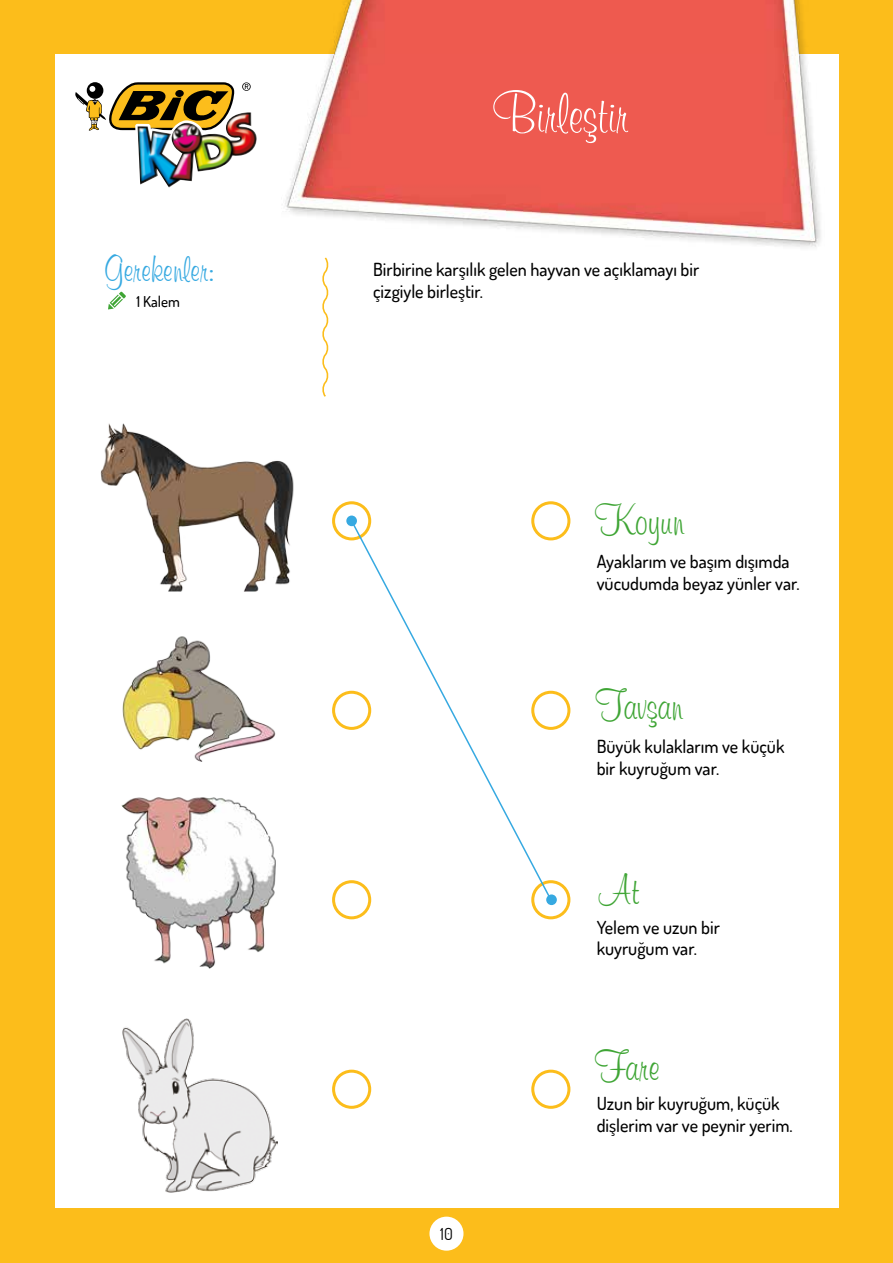
<style>
.page{position:relative;width:893px;height:1263px;background:#fcbd1b}
.page>*{position:absolute;margin:0;border:0;box-sizing:border-box;transform-origin:0 0}
.t1{font:60px "Murray Hill BT";color:#fff}
.t2{font:45px "Murray Hill BT";color:#3fa535}
.t3{font:39px "Murray Hill BT";color:#36a9e1}
.t4{font:500 18px/21.6px "Dosis";color:#000}
.t5{font:16.5px "Dosis";color:#000}
.t6{font:500 15px "Dosis";color:#000}
</style>
<div class="page">
<div style="left:55px;top:55px;width:783px;height:1153px;background:#fff"></div>
<div style="left:429px;top:1216px;width:34px;height:35px;background:#fff;border-radius:50%"></div>
<img style="left:282px;top:0;width:543px;height:247px">
<svg style="left:75px;top:82px;width:176px;height:53px"></svg>
<img style="left:138px;top:112px;width:119px;height:76px">
<svg style="left:322px;top:257px;width:7px;height:140px"></svg>
<svg style="left:108px;top:292px;width:18px;height:17px"></svg>
<div style="left:332px;top:501px;width:39px;height:39px;border:3px solid #fcbd1b;border-radius:50%"></div>
<div style="left:531px;top:501px;width:39px;height:39px;border:3px solid #fcbd1b;border-radius:50%"></div>
<div style="left:332px;top:691px;width:39px;height:39px;border:3px solid #fcbd1b;border-radius:50%"></div>
<div style="left:531px;top:691px;width:39px;height:39px;border:3px solid #fcbd1b;border-radius:50%"></div>
<div style="left:332px;top:880px;width:39px;height:39px;border:3px solid #fcbd1b;border-radius:50%"></div>
<div style="left:531px;top:880px;width:39px;height:39px;border:3px solid #fcbd1b;border-radius:50%"></div>
<div style="left:332px;top:1070px;width:39px;height:39px;border:3px solid #fcbd1b;border-radius:50%"></div>
<div style="left:531px;top:1070px;width:39px;height:39px;border:3px solid #fcbd1b;border-radius:50%"></div>
<svg style="left:350px;top:519px;width:203px;height:383px"></svg>
<div style="left:346px;top:515px;width:11px;height:11px;background:#36a9e1;border-radius:50%"></div>
<div style="left:546px;top:894px;width:11px;height:11px;background:#36a9e1;border-radius:50%"></div>
<img style="left:100px;top:423px;width:194px;height:168px">
<img style="left:122px;top:1018px;width:156px;height:175px">
<img style="left:121px;top:797px;width:155px;height:172px">
<img style="left:122px;top:636px;width:154px;height:125px">
<h1 class="t1" style="left:494px;top:79px;width:135px">Birleştir</h1>
<h3 class="t3" style="left:105px;top:246px;width:111px">Gerekenler:</h3>
<p class="t4" style="left:373px;top:259px;width:328px">Birbirine karşılık gelen hayvan ve açıklamayı bir çizgiyle birleştir.</p>
<p class="t6" style="left:136px;top:292px;width:45px">1 Kalem</p>
<h2 class="t2" style="left:597px;top:494px;width:89px">Koyun</h2>
<p class="t4" style="left:597px;top:550px;width:205px">Ayaklarım ve başım dışımda vücudumda beyaz yünler var.</p>
<h2 class="t2" style="left:597px;top:679px;width:88px">Tavşan</h2>
<p class="t4" style="left:597px;top:735px;width:189px">Büyük kulaklarım ve küçük bir kuyruğum var.</p>
<h2 class="t2" style="left:597px;top:864px;width:44px">At</h2>
<p class="t4" style="left:597px;top:916px;width:125px">Yelem ve uzun bir kuyruğum var.</p>
<p class="t5" style="left:440px;top:1223px;width:14px">10</p>
<h2 class="t2" style="left:597px;top:1040px;width:64px">Fare</h2>
<p class="t4" style="left:597px;top:1092px;width:197px">Uzun bir kuyruğum, küçük dişlerim var ve peynir yerim.</p>
</div>
